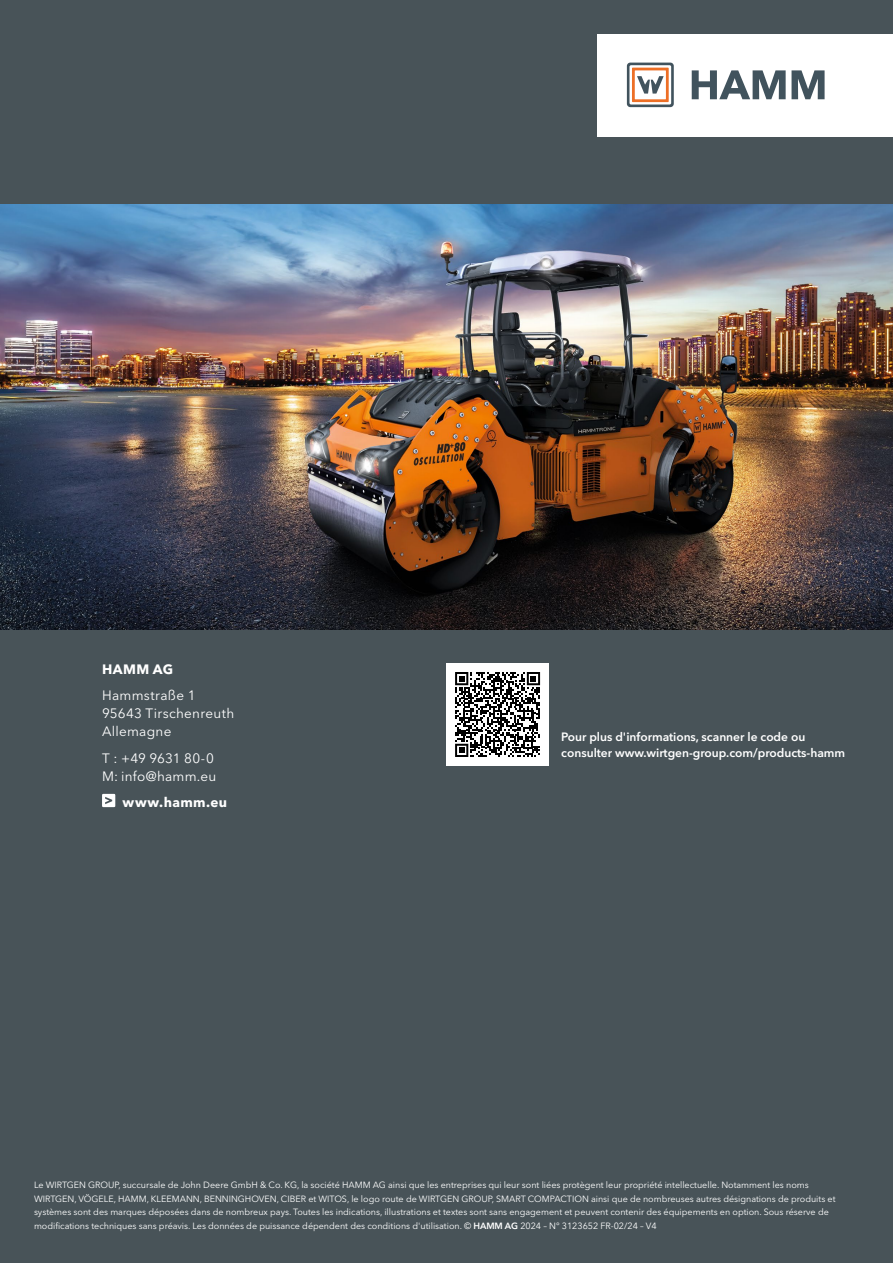
<style>
.page{position:relative;width:893px;height:1263px;background:#485358}
.page>*{position:absolute;margin:0;border:0;box-sizing:border-box;transform-origin:0 0}
.t1{font:13.5px/18px "Avenir Next LT Pro";letter-spacing:.02em;color:#fff}
.t2{font:700 13.5px "Avenir Next LT Pro";letter-spacing:.03em;color:#fff}
.t3{font:600 12px/16.5px "Avenir Next LT Pro";color:#fff}
.t4{font:9px/13.5px "Avenir Next LT Pro";color:#fff}
.s1{font-weight:600}
</style>
<div class="page">
<img style="left:0;top:204px;width:893px;height:425px">
<div style="left:446px;top:663px;width:103px;height:102px;background:#fff"></div>
<svg style="left:455px;top:672px;width:85px;height:85px"></svg>
<div style="left:597px;top:34px;width:296px;height:102px;background:#fff"></div>
<svg style="left:692px;top:70px;width:133px;height:29px"></svg>
<svg style="left:627px;top:63px;width:47px;height:44px"></svg>
<svg style="left:102px;top:794px;width:13px;height:13px"></svg>
<h1 class="t2" style="left:102px;top:661px;width:73px">HAMM AG</h1>
<h1 class="t1" style="left:102px;top:686px;width:134px">Hammstraße 1<br>95643 Tirschenreuth<br>Allemagne</h1>
<h1 class="t1" style="left:102px;top:749px;width:116px">T : +49 9631 80-0<br>M: info@hamm.eu</h1>
<h1 class="t2" style="left:122px;top:794px;width:106px">www.hamm.eu</h1>
<h2 class="t3" style="left:561px;top:728px;width:285px">Pour plus d'informations, scanner le code ou consulter www.wirtgen-group.com/products-hamm</h2>
<p class="t4" style="left:34px;top:1178px;width:803px">Le WIRTGEN GROUP, succursale de John Deere GmbH &amp; Co. KG, la société HAMM AG ainsi que les entreprises qui leur sont liées protègent leur propriété intellectuelle. Notamment les noms WIRTGEN, VÖGELE, HAMM, KLEEMANN, BENNINGHOVEN, CIBER et WITOS, le logo route de WIRTGEN GROUP, SMART COMPACTION ainsi que de nombreuses autres désignations de produits et systèmes sont des marques déposées dans de nombreux pays. Toutes les indications, illustrations et textes sont sans engagement et peuvent contenir des équipements en option. Sous réserve de modifications techniques sans préavis. Les données de puissance dépendent des conditions d'utilisation. © <span class="s1">HAMM AG</span> 2024 – N° 3123652 FR-02/24 – V4</p>
</div>
